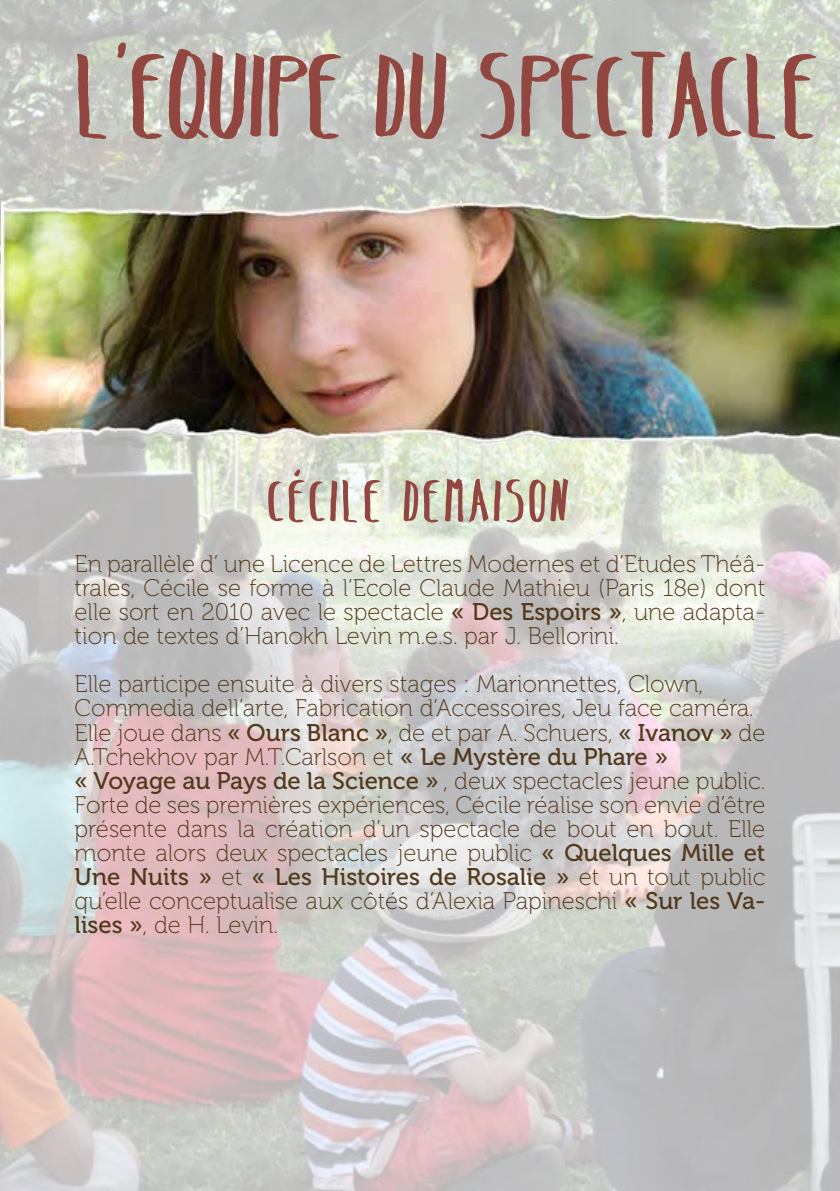
<style>
.page{position:relative;width:840px;height:1191px;background:#fff}
.page>*{position:absolute;margin:0;border:0;box-sizing:border-box;transform-origin:0 0}
.t1{font:700 120px "Belta";color:#91473f}
.t2{font:700 60px "Belta";letter-spacing:.05em;color:#91473f}
.t3{font:24px/24px "Museo 100";color:#52381a}
.t4{font:24px "Museo 500";color:#52381a}
.s1{font-family:"Museo 500"}
.s2{font-family:"Museo 100"}
</style>
<div class="page">
<img style="left:0;top:0;width:839px;height:1191px">
<img style="left:2px;top:179px;width:837px;height:283px">
<h1 class="t1" style="left:77px;top:28px;width:744px">L’EQUIPE DU SPECTACLE</h1>
<h2 class="t2" style="left:268px;top:467px;width:304px">CÉCILE DEMAISON</h2>
<p class="t3" style="left:75px;top:553px;width:692px;text-align:justify">En parallèle d’ une Licence de Lettres Modernes et d’Etudes Théâ&shy;trales, Cécile se forme à l’Ecole Claude Mathieu (Paris 18e) dont elle sort en 2010 avec le spectacle <span class="s1">« Des Espoirs »</span>, une adapta&shy;tion de textes d’Hanokh Levin m.e.s. par J. Bellorini.</p>
<p class="t3" style="left:75px;top:673px;width:692px">Elle participe ensuite à divers stages : Marionnettes, Clown, Commedia dell’arte, Fabrication d’Accessoires, Jeu face caméra.<br>Elle joue dans <span class="s1">« Ours Blanc »</span>, de et par A. Schuers, <span class="s1">« Ivanov »</span> de A.Tchekhov par M.T.Carlson et <span class="s1">« Le Mystère du Phare »<br>« Voyage au Pays de la Science »</span> , deux spectacles jeune public.<br>Forte de ses premières expériences, Cécile réalise son envie d’être présente dans la création d’un spectacle de bout en bout. Elle monte alors deux spectacles jeune public <span class="s1">« Quelques Mille et</span></p>
<p class="t4" style="left:75px;top:863px;width:692px">Une Nuits » <span class="s2">et</span> « Les Histoires de Rosalie » <span class="s2">et un tout public</span></p>
<p class="t3" style="left:75px;top:889px;width:692px">qu’elle conceptualise aux côtés d’Alexia Papineschi <span class="s1">« Sur les Va&shy;lises »</span>, de H. Levin.</p>
</div>
